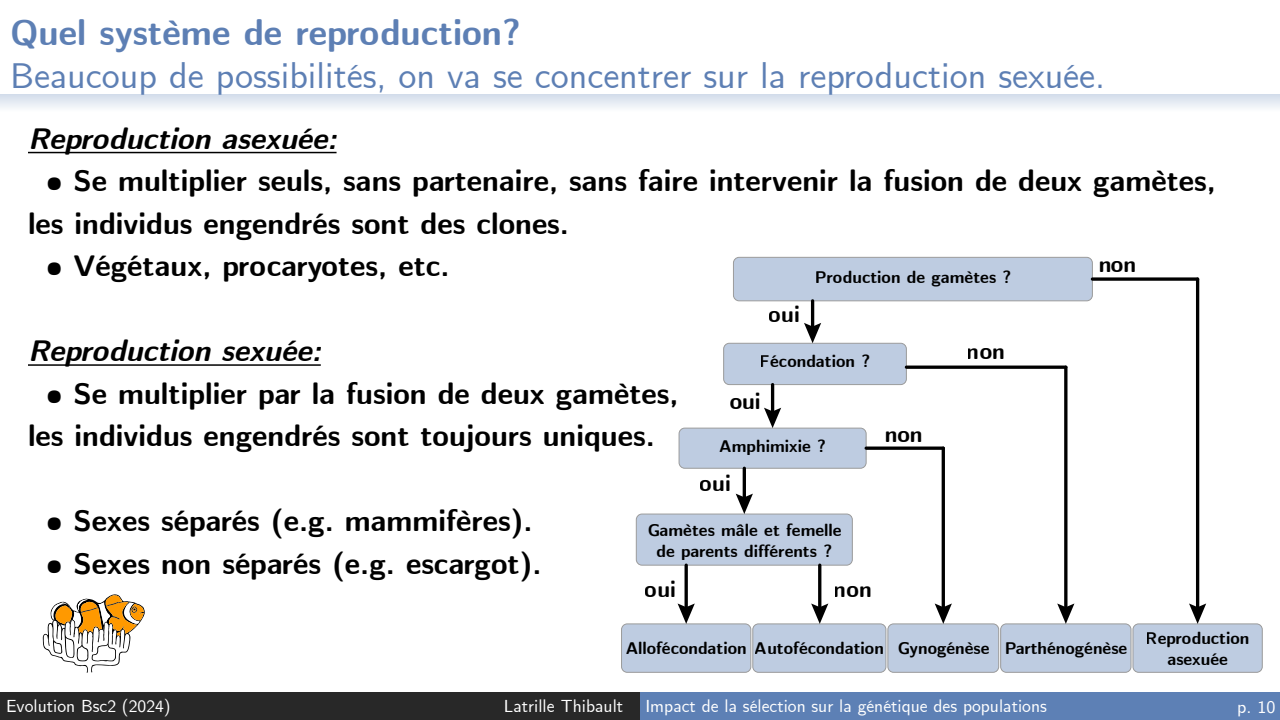
<style>
.page{position:relative;width:1280px;height:720px;background:#fff}
.page>*{position:absolute;margin:0;border:0;box-sizing:border-box;transform-origin:0 0}
.t1{font:36px "CMU Sans Serif";color:#5d7fb4}
.t2{font:700 36px "CMU Sans Serif";color:#5d7fb4}
.Page_number{font:700 30px/42.5px "CMU Sans Serif";color:#000}
.Page_number-2{font:italic 700 30px "CMU Sans Serif";color:#000}
.t3{font:700 22.8px "CMU Sans Serif";color:#000}
.t4{font:18px "CMU Sans Serif";color:#fff}
.t5{font:17.55px "CMU Sans Serif";color:#fff}
.t6{font:700 17.1px/20.5px "CMU Sans Serif";color:#000;text-align:center}
</style>
<div class="page">
<svg style="left:0;top:94px;width:1280px;height:14px"></svg>
<div style="left:0;top:692px;width:640px;height:28px;background:#282828"></div>
<div style="left:640px;top:692px;width:640px;height:28px;background:#5d80b5"></div>
<svg style="left:43px;top:594px;width:102px;height:79px"></svg>
<hr style="left:28px;top:152px;width:309px;height:1px;background:#000">
<hr style="left:28px;top:364px;width:293px;height:2px;background:#000">
<div style="left:733px;top:257px;width:359px;height:44px;background:#becce1;border-radius:6px"></div>
<div style="left:733px;top:257px;width:360px;height:44px;border:1px solid #000;border-radius:6px"></div>
<div style="left:724px;top:343px;width:182px;height:42px;background:#becce1;border-radius:6px"></div>
<div style="left:723px;top:343px;width:184px;height:42px;border:1px solid #000;border-radius:6px"></div>
<div style="left:679px;top:428px;width:187px;height:40px;background:#becce1;border-radius:6px"></div>
<div style="left:679px;top:428px;width:188px;height:41px;border:1px solid #000;border-radius:6px"></div>
<div style="left:636px;top:514px;width:216px;height:51px;background:#becce1;border-radius:6px"></div>
<div style="left:636px;top:514px;width:217px;height:52px;border:1px solid #000;border-radius:6px"></div>
<div style="left:753px;top:624px;width:133px;height:48px;background:#becce1;border-radius:6px"></div>
<div style="left:752px;top:623px;width:134px;height:50px;border:1px solid #000;border-radius:6px"></div>
<div style="left:888px;top:624px;width:111px;height:48px;background:#becce1;border-radius:6px"></div>
<div style="left:887px;top:623px;width:112px;height:50px;border:1px solid #000;border-radius:6px"></div>
<div style="left:622px;top:624px;width:129px;height:48px;background:#becce1;border-radius:6px"></div>
<div style="left:621px;top:623px;width:130px;height:50px;border:1px solid #000;border-radius:6px"></div>
<div style="left:1001px;top:624px;width:130px;height:48px;background:#becce1;border-radius:6px"></div>
<div style="left:1000px;top:623px;width:131px;height:50px;border:1px solid #000;border-radius:6px"></div>
<div style="left:1133px;top:624px;width:129px;height:48px;background:#becce1;border-radius:6px"></div>
<div style="left:1132px;top:623px;width:131px;height:50px;border:1px solid #000;border-radius:6px"></div>
<svg style="left:1092px;top:277px;width:106px;height:4px"></svg>
<hr style="left:1196px;top:279px;width:3px;height:331px;background:#000">
<svg style="left:1189px;top:603px;width:17px;height:21px"></svg>
<hr style="left:906px;top:366px;width:160px;height:3px;background:#000">
<svg style="left:1064px;top:367px;width:4px;height:236px"></svg>
<svg style="left:1057px;top:603px;width:17px;height:21px"></svg>
<hr style="left:866px;top:447px;width:77px;height:3px;background:#000">
<hr style="left:942px;top:448px;width:3px;height:162px;background:#000">
<svg style="left:935px;top:603px;width:17px;height:21px"></svg>
<hr style="left:811px;top:301px;width:3px;height:28px;background:#000">
<svg style="left:804px;top:323px;width:17px;height:20px"></svg>
<hr style="left:771px;top:385px;width:3px;height:29px;background:#000">
<svg style="left:764px;top:408px;width:17px;height:20px"></svg>
<hr style="left:743px;top:468px;width:3px;height:32px;background:#000">
<svg style="left:736px;top:494px;width:17px;height:20px"></svg>
<hr style="left:685px;top:565px;width:3px;height:45px;background:#000">
<svg style="left:678px;top:603px;width:17px;height:21px"></svg>
<hr style="left:818px;top:565px;width:3px;height:45px;background:#000">
<svg style="left:811px;top:603px;width:17px;height:21px"></svg>
<p class="t2" style="left:10px;top:11px;width:512px">Quel système de reproduction?</p>
<p class="t1" style="left:10px;top:56px;width:1097px">Beaucoup de possibilités, on va se concentrer sur la reproduction sexuée.</p>
<p class="Page_number-2" style="left:28px;top:121px;width:310px">Reproduction asexuée:</p>
<p class="Page_number" style="left:28px;top:163px;width:1190px;text-indent:18px">• Se multiplier seuls, sans partenaire, sans faire intervenir la fusion de deux gamètes, les individus engendrés sont des clones.</p>
<p class="Page_number" style="left:46px;top:248px;width:405px">• Végétaux, procaryotes, etc.</p>
<p class="t3" style="left:1098px;top:251px;width:40px">non</p>
<p class="t6" style="left:815px;top:268px;width:198px">Production de gamètes ?</p>
<p class="Page_number-2" style="left:28px;top:333px;width:294px">Reproduction sexuée:</p>
<p class="Page_number" style="left:46px;top:375px;width:634px">• Se multiplier par la fusion de deux gamètes,</p>
<p class="Page_number" style="left:28px;top:418px;width:628px">les individus engendrés sont toujours uniques.</p>
<p class="t3" style="left:769px;top:301px;width:33px">oui</p>
<p class="t6" style="left:760px;top:353px;width:112px">Fécondation ?</p>
<p class="t3" style="left:730px;top:387px;width:33px">oui</p>
<p class="t6" style="left:719px;top:437px;width:108px">Amphimixie ?</p>
<p class="t3" style="left:700px;top:470px;width:33px">oui</p>
<p class="Page_number" style="left:46px;top:503px;width:488px">• Sexes séparés (e.g. mammifères).</p>
<p class="Page_number" style="left:46px;top:545px;width:497px">• Sexes non séparés (e.g. escargot).</p>
<p class="t6" style="left:647px;top:522px;width:196px">Gamètes mâle et femelle de parents différents ?</p>
<p class="t3" style="left:645px;top:576px;width:33px">oui</p>
<p class="t3" style="left:834px;top:575px;width:40px">non</p>
<p class="t3" style="left:885px;top:421px;width:40px">non</p>
<p class="t3" style="left:967px;top:338px;width:40px">non</p>
<p class="t6" style="left:626px;top:640px;width:503px">Allofécondation Autofécondation Gynogénèse Parthénogénèse</p>
<p class="t6" style="left:1146px;top:630px;width:105px">Reproduction asexuée</p>
<p class="t5" style="left:6px;top:696px;width:166px">Evolution Bsc2 (2024)</p>
<p class="t5" style="left:504px;top:696px;width:121px">Latrille Thibault</p>
<p class="t5" style="left:645px;top:696px;width:403px">Impact de la sélection sur la génétique des populations</p>
<p class="t4" style="left:1237px;top:697px;width:40px">p. 10</p>
</div>
